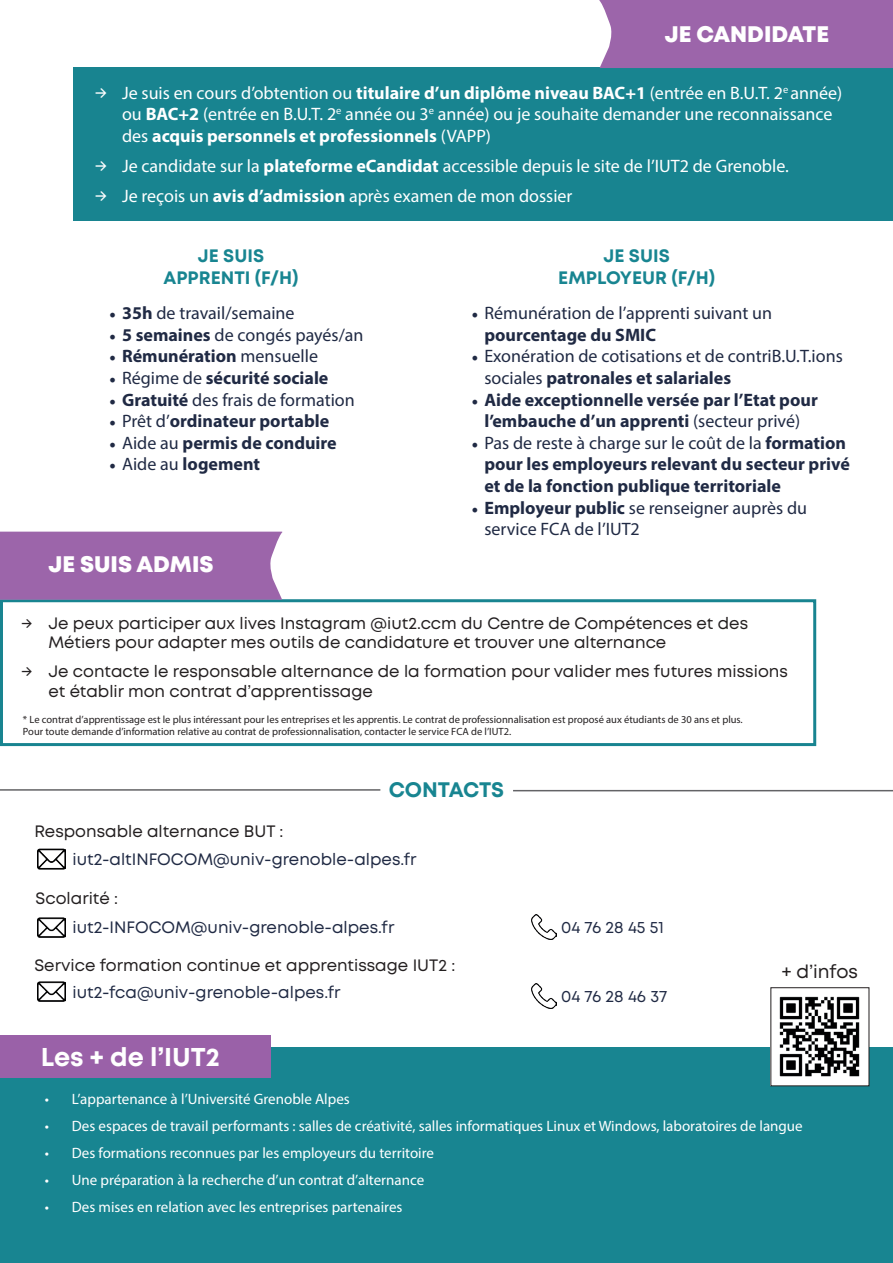
<style>
.page{position:relative;width:893px;height:1263px;background:#fff}
.page>*{position:absolute;margin:0;border:0;box-sizing:border-box;transform-origin:0 0}
.t1{font:700 25.8px "Mont";color:#fff}
.t2{font:800 22.5px "Mont";color:#fff}
.t3{font:700 21px "Mont";letter-spacing:-.005em;color:#188591}
.t4{font:18.45px "Mont";letter-spacing:-.005em;color:#231f20}
.t5{font:18px/21.6px "Myriad Pro";color:#fff}
.t6{font:700 18px/21.6px "Myriad Pro";color:#202a44;text-align:center}
.t7{font:18px/21.6px "Myriad Pro";color:#202a44}
.t8{font:700 18px/21.6px "Mont";color:#188591;text-align:center}
.t9{font:16.5px/19.8px "Mont";color:#231f20}
.t10{font:16.5px "Mont";color:#202a44}
.t11{font:15px "Myriad Pro";color:#fff}
.t12{font:10.5px/12.6px "Myriad Pro";color:#231f20}
.s1{font-family:"Mont"}
.s2{font-weight:700}
.s3{font-family:"Minion Pro"}
.s4{font-family:"Minion Pro";font-weight:400}
.s5{font-weight:400}
</style>
<div class="page">
<div style="left:0;top:599px;width:816px;height:147px;background:#fff;border:3px solid #188490"></div>
<div style="left:73px;top:68px;width:820px;height:153px;background:#188490"></div>
<div style="left:599px;top:0;width:294px;height:68px;background:#9c65aa"></div>
<div style="left:0;top:1047px;width:893px;height:216px;background:#188591"></div>
<div style="left:0;top:1035px;width:271px;height:43px;background:#9a61a8"></div>
<img style="left:773px;top:996px;width:94px;height:88px">
<div style="left:0;top:532px;width:282px;height:68px;background:#9c65aa"></div>
<hr style="left:513px;top:790px;width:380px;height:1px;background:#636366">
<hr style="left:0;top:789px;width:380px;height:2px;background:#636366">
<img style="left:531px;top:915px;width:25px;height:24px">
<img style="left:531px;top:984px;width:25px;height:24px">
<img style="left:37px;top:848px;width:29px;height:22px">
<img style="left:37px;top:917px;width:29px;height:21px">
<img style="left:37px;top:981px;width:29px;height:21px">
<p class="t2" style="left:665px;top:19px;width:166px">JE CANDIDATE</p>
<p class="t5" style="left:122px;top:81px;width:722px;text-indent:-27px"><span class="s1">→</span> Je suis en cours d’obtention ou <span class="s2">titulaire d’un diplôme niveau BAC+1</span> (entrée en B.U.T. 2<sup>e</sup> année) ou <span class="s2">BAC+2</span> (entrée en B.U.T. 2<sup>e</sup> année ou 3<sup>e</sup> année) ou je souhaite demander une reconnaissance des <span class="s2">acquis personnels et professionnels</span> (VAPP)</p>
<p class="t5" style="left:95px;top:155px;width:695px"><span class="s1">→</span> Je candidate sur la <span class="s2">plateforme eCandidat</span> accessible depuis le site de l’IUT2 de Grenoble.</p>
<p class="t5" style="left:95px;top:185px;width:479px"><span class="s1">→</span> Je reçois un <span class="s2">avis d’admission</span> après examen de mon dossier</p>
<p class="t8" style="left:164px;top:245px;width:137px">JE SUIS<br>APPRENTI (F/H)</p>
<p class="t8" style="left:558px;top:245px;width:159px">JE SUIS<br>EMPLOYEUR (F/H)</p>
<p class="t7" style="left:109px;top:302px;width:187px"><span class="s3">•</span> <span class="s2">35h</span> de travail/semaine</p>
<p class="t7" style="left:109px;top:324px;width:256px"><span class="s3">•</span> <span class="s2">5 semaines</span> de congés payés/an</p>
<p class="t6" style="left:109px;top:345px;width:210px"><span class="s4">•</span> Rémunération <span class="s5">mensuelle</span></p>
<p class="t6" style="left:109px;top:366px;width:221px"><span class="s4">•</span> <span class="s5">Régime de</span> sécurité sociale</p>
<p class="t7" style="left:109px;top:388px;width:247px"><span class="s3">•</span> <span class="s2">Gratuité</span> des frais de formation</p>
<p class="t6" style="left:109px;top:410px;width:221px"><span class="s4">•</span> <span class="s5">Prêt d’</span>ordinateur portable</p>
<p class="t6" style="left:109px;top:431px;width:229px"><span class="s4">•</span> <span class="s5">Aide au</span> permis de conduire</p>
<p class="t6" style="left:109px;top:453px;width:152px"><span class="s4">•</span> <span class="s5">Aide au</span> logement</p>
<p class="t2" style="left:48px;top:549px;width:167px">JE SUIS ADMIS</p>
<p class="t7" style="left:484px;top:302px;width:289px;text-indent:-13px"><span class="s3">•</span> Rémunération de l’apprenti suivant un <span class="s2">pourcentage du SMIC</span></p>
<p class="t7" style="left:484px;top:345px;width:360px;text-indent:-13px"><span class="s3">•</span> Exonération de cotisations et de contriB.U.T.ions sociales <span class="s2">patronales et salariales</span></p>
<p class="t6" style="left:472px;top:388px;width:348px"><span class="s4">•</span> Aide exceptionnelle versée par l’Etat pour l’embauche d’un apprenti <span class="s5">(secteur privé)</span></p>
<p class="t6" style="left:484px;top:431px;width:367px;text-align:left;text-indent:-13px"><span class="s4">•</span> <span class="s5">Pas de reste à charge sur le coût de la</span> formation pour les employeurs relevant du secteur privé et de la fonction publique territoriale</p>
<p class="t7" style="left:484px;top:496px;width:324px;text-indent:-13px"><span class="s3">•</span> <span class="s2">Employeur public</span> se renseigner auprès du service FCA de l’IUT2</p>
<p class="t9" style="left:48px;top:613px;width:701px;text-indent:-27px">→ Je peux participer aux lives Instagram @iut2.ccm du Centre de Compétences et des<br>Métiers pour adapter mes outils de candidature et trouver une alternance</p>
<p class="t9" style="left:48px;top:661px;width:741px;text-indent:-27px">→ Je contacte le responsable alternance de la formation pour valider mes futures missions et établir mon contrat d’apprentissage</p>
<p class="t12" style="left:23px;top:713px;width:721px">* Le contrat d’apprentissage est le plus intéressant pour les entreprises et les apprentis. Le contrat de professionnalisation est proposé aux étudiants de 30 ans et plus.<br>Pour toute demande d’information relative au contrat de professionnalisation, contacter le service FCA de l’IUT2.</p>
<p class="t9" style="left:34px;top:821px;width:250px">Responsable alternance BUT :</p>
<p class="t3" style="left:389px;top:776px;width:117px">CONTACTS</p>
<p class="t10" style="left:73px;top:848px;width:346px">iut2-altINFOCOM@univ-grenoble-alpes.fr</p>
<p class="t9" style="left:36px;top:888px;width:84px">Scolarité :</p>
<p class="t10" style="left:73px;top:917px;width:323px">iut2-INFOCOM@univ-grenoble-alpes.fr</p>
<p class="t10" style="left:561px;top:917px;width:104px">04 76 28 45 51</p>
<p class="t9" style="left:34px;top:956px;width:422px">Service formation continue et apprentissage IUT2 :</p>
<p class="t10" style="left:73px;top:981px;width:269px">iut2-fca@univ-grenoble-alpes.fr</p>
<h1 class="t1" style="left:41px;top:1040px;width:181px">Les + de l’IUT2</h1>
<p class="t10" style="left:561px;top:985px;width:108px">04 76 28 46 37</p>
<p class="t4" style="left:782px;top:959px;width:78px">+ d’infos</p>
<p class="t11" style="left:45px;top:1090px;width:306px">• L’appartenance à l’Université Grenoble Alpes</p>
<p class="t11" style="left:45px;top:1117px;width:759px">• Des espaces de travail performants : salles de créativité, salles informatiques Linux et Windows, laboratoires de langue</p>
<p class="t11" style="left:45px;top:1144px;width:391px">• Des formations reconnues par les employeurs du territoire</p>
<p class="t11" style="left:45px;top:1171px;width:381px">• Une préparation à la recherche d’un contrat d’alternance</p>
<p class="t11" style="left:45px;top:1198px;width:359px">• Des mises en relation avec les entreprises partenaires</p>
</div>
